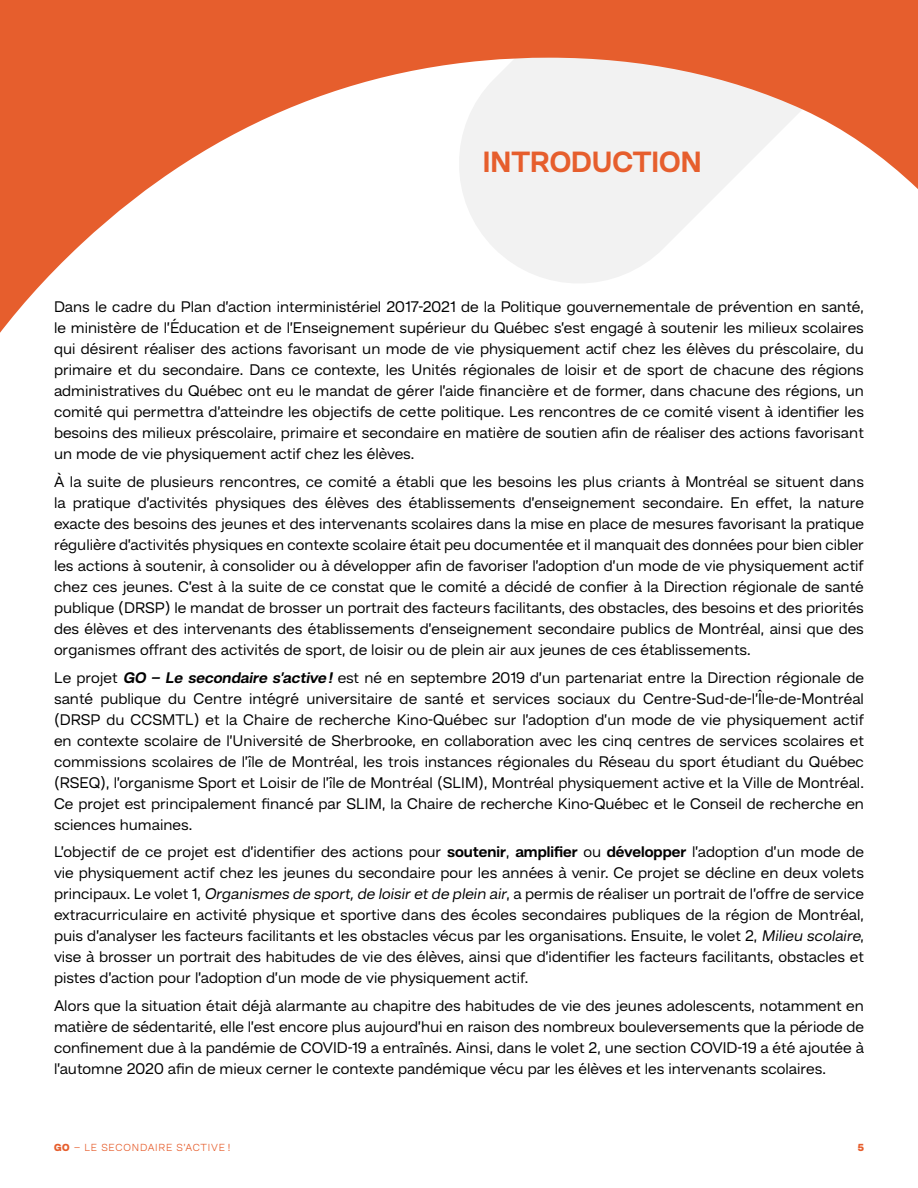
<style>
.page{position:relative;width:918px;height:1188px;background:#fff}
.page>*{position:absolute;margin:0;border:0;box-sizing:border-box;transform-origin:0 0}
.t1{font:700 30px "Hando Trial";color:#e65e2d}
.t2{font:15.75px/21px "Hando Trial";color:#000;text-align:justify}
.t3{font:300 10.5px "Hando Trial";letter-spacing:.075em;color:#e65e2d}
.t4{font:900 10.5px "Hando Trial";color:#e65e2d}
.s1{font-weight:700;font-style:italic}
.s2{font-weight:700}
.s3{font-style:italic}
.s4{font-weight:900}
</style>
<div class="page">
<svg style="left:0;top:0;width:918px;height:333px"></svg>
<h1 class="t1" style="left:483px;top:143px;width:220px">INTRODUCTION</h1>
<p class="t2" style="left:54px;top:296px;width:812px">Dans le cadre du Plan d’action interministériel 2017-2021 de la Politique gouvernementale de prévention en santé, le ministère de l’Éducation et de l’Enseignement supérieur du Québec s’est engagé à soutenir les milieux scolaires qui désirent réaliser des actions favorisant un mode de vie physiquement actif chez les élèves du préscolaire, du primaire et du secondaire. Dans ce contexte, les Unités régionales de loisir et de sport de chacune des régions administratives du Québec ont eu le mandat de gérer l’aide financière et de former, dans chacune des régions, un comité qui permettra d’atteindre les objectifs de cette politique. Les rencontres de ce comité visent à identifier les besoins des milieux préscolaire, primaire et secondaire en matière de soutien afin de réaliser des actions favorisant un mode de vie physiquement actif chez les élèves.</p>
<p class="t2" style="left:54px;top:471px;width:812px">À la suite de plusieurs rencontres, ce comité a établi que les besoins les plus criants à Montréal se situent dans la pratique d’activités physiques des élèves des établissements d’enseignement secondaire. En effet, la nature exacte des besoins des jeunes et des intervenants scolaires dans la mise en place de mesures favorisant la pratique régulière d’activités physiques en contexte scolaire était peu documentée et il manquait des données pour bien cibler les actions à soutenir, à consolider ou à développer afin de favoriser l’adoption d’un mode de vie physiquement actif chez ces jeunes. C’est à la suite de ce constat que le comité a décidé de confier à la Direction régionale de santé publique (DRSP) le mandat de brosser un portrait des facteurs facilitants, des obstacles, des besoins et des priorités des élèves et des intervenants des établissements d’enseignement secondaire publics de Montréal, ainsi que des organismes offrant des activités de sport, de loisir ou de plein air aux jeunes de ces établissements.</p>
<p class="t2" style="left:54px;top:666px;width:812px">Le projet <span class="s1">GO – Le secondaire s’active!</span> est né en septembre 2019 d’un partenariat entre la Direction régionale de santé publique du Centre intégré universitaire de santé et services sociaux du Centre-Sud-de-l’Île-de-Montréal (DRSP du CCSMTL) et la Chaire de recherche Kino-Québec sur l’adoption d’un mode de vie physiquement actif en contexte scolaire de l’Université de Sherbrooke, en collaboration avec les cinq centres de services scolaires et commissions scolaires de l’île de Montréal, les trois instances régionales du Réseau du sport étudiant du Québec (RSEQ), l’organisme Sport et Loisir de l’île de Montréal (SLIM), Montréal physiquement active et la Ville de Montréal.<br>Ce projet est principalement financé par SLIM, la Chaire de recherche Kino-Québec et le Conseil de recherche en sciences humaines.</p>
<p class="t2" style="left:54px;top:841px;width:812px">L’objectif de ce projet est d’identifier des actions pour <span class="s2">soutenir</span>, <span class="s2">amplifier</span> ou <span class="s2">développer</span> l’adoption d’un mode de vie physiquement actif chez les jeunes du secondaire pour les années à venir. Ce projet se décline en deux volets principaux. Le volet 1, <span class="s3">Organismes de sport, de loisir et de plein air</span>, a permis de réaliser un portrait de l’offre de service extracurriculaire en activité physique et sportive dans des écoles secondaires publiques de la région de Montréal, puis d’analyser les facteurs facilitants et les obstacles vécus par les organisations. Ensuite, le volet 2, <span class="s3">Milieu scolaire</span>, vise à brosser un portrait des habitudes de vie des élèves, ainsi que d’identifier les facteurs facilitants, obstacles et pistes d’action pour l’adoption d’un mode de vie physiquement actif.</p>
<p class="t2" style="left:54px;top:995px;width:812px">Alors que la situation était déjà alarmante au chapitre des habitudes de vie des jeunes adolescents, notamment en matière de sédentarité, elle l’est encore plus aujourd’hui en raison des nombreux bouleversements que la période de confinement due à la pandémie de COVID-19 a entraînés. Ainsi, dans le volet 2, une section COVID-19 a été ajoutée à l’automne 2020 afin de mieux cerner le contexte pandémique vécu par les élèves et les intervenants scolaires.</p>
<p class="t3" style="left:54px;top:1141px;width:178px"><span class="s4">GO</span> – LE SECONDAIRE S’ACTIVE !</p>
<p class="t4" style="left:858px;top:1141px;width:8px">5</p>
</div>
